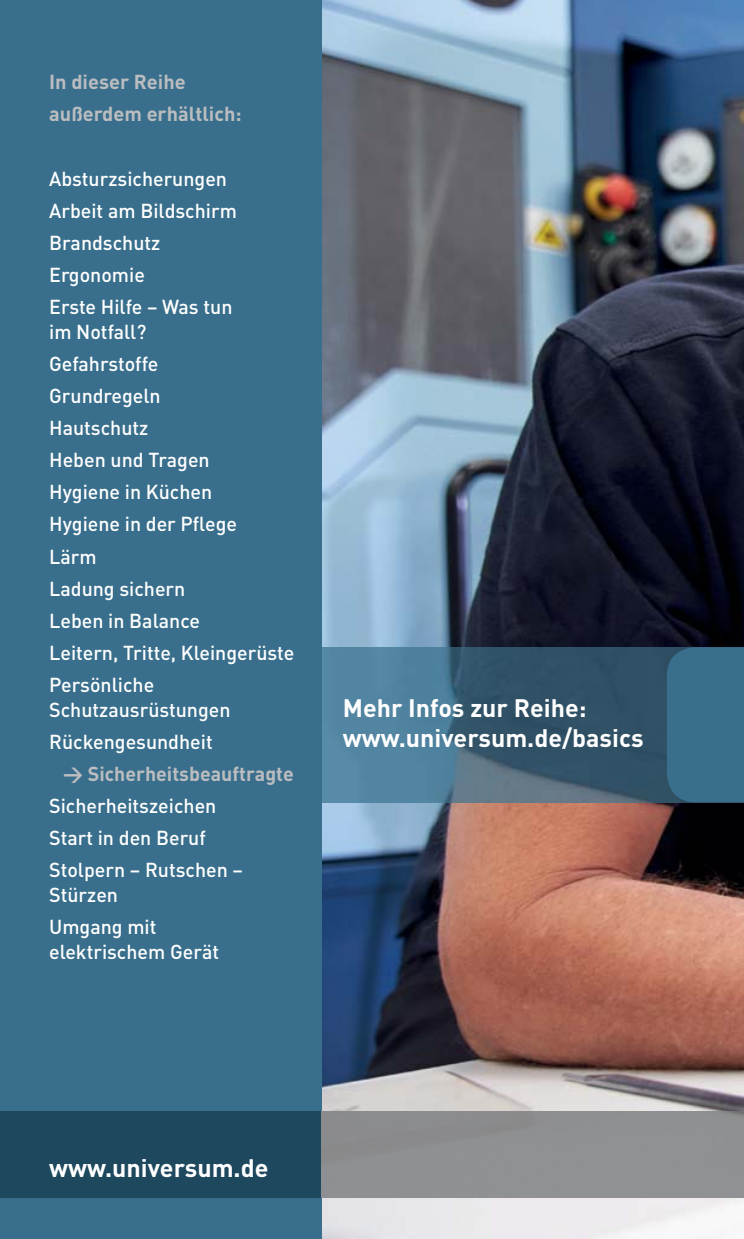
<style>
.page{position:relative;width:744px;height:1239px;background:#fff}
.page>*{position:absolute;margin:0;border:0;box-sizing:border-box;transform-origin:0 0}
.t1{font:700 25px/30px "DIN";color:#fff}
.t2{font:500 20px/32px "DIN";color:#fff}
.t3{font:700 20px/32px "DIN";color:#bbbdc0}
</style>
<div class="page">
<img style="left:321px;top:0;width:422px;height:1239px">
<img style="left:321px;top:647px;width:345px;height:155px">
<div style="left:0;top:0;width:321px;height:1239px;background:#396f8c"></div>
<div style="left:666px;top:647px;width:77px;height:155px;background:#396f8c"></div>
<div style="left:321px;top:1111px;width:422px;height:87px;background:#8f9093"></div>
<div style="left:0;top:1111px;width:321px;height:87px;background:#1e485e"></div>
<p class="t3" style="left:49px;top:69px;width:194px">In dieser Reihe außerdem erhältlich:</p>
<p class="t2" style="left:49px;top:165px;width:189px">Absturzsicherungen<br>Arbeit am Bildschirm<br>Brandschutz<br>Ergonomie<br>Erste Hilfe – Was tun</p>
<p class="t2" style="left:49px;top:318px;width:246px">im Notfall?<br>Gefahrstoffe<br>Grundregeln<br>Hautschutz<br>Heben und Tragen<br>Hygiene in Küchen<br>Hygiene in der Pflege<br>Lärm<br>Ladung sichern<br>Leben in Balance<br>Leitern, Tritte, Kleingerüste<br>Persönliche</p>
<p class="t2" style="left:49px;top:696px;width:183px">Schutzausrüstungen<br>Rückengesundheit</p>
<p class="t3" style="left:63px;top:760px;width:232px">&gt; Sicherheitsbeauftragte</p>
<p class="t2" style="left:49px;top:792px;width:195px">Sicherheitszeichen<br>Start in den Beruf<br>Stolpern – Rutschen –</p>
<p class="t2" style="left:49px;top:881px;width:109px">Stürzen<br>Umgang mit</p>
<p class="t2" style="left:49px;top:939px;width:171px">elektrischem Gerät</p>
<p class="t1" style="left:343px;top:696px;width:302px">Mehr Infos zur Reihe: www.universum.de/basics</p>
<p class="t1" style="left:49px;top:1156px;width:221px">www.universum.de</p>
</div>
